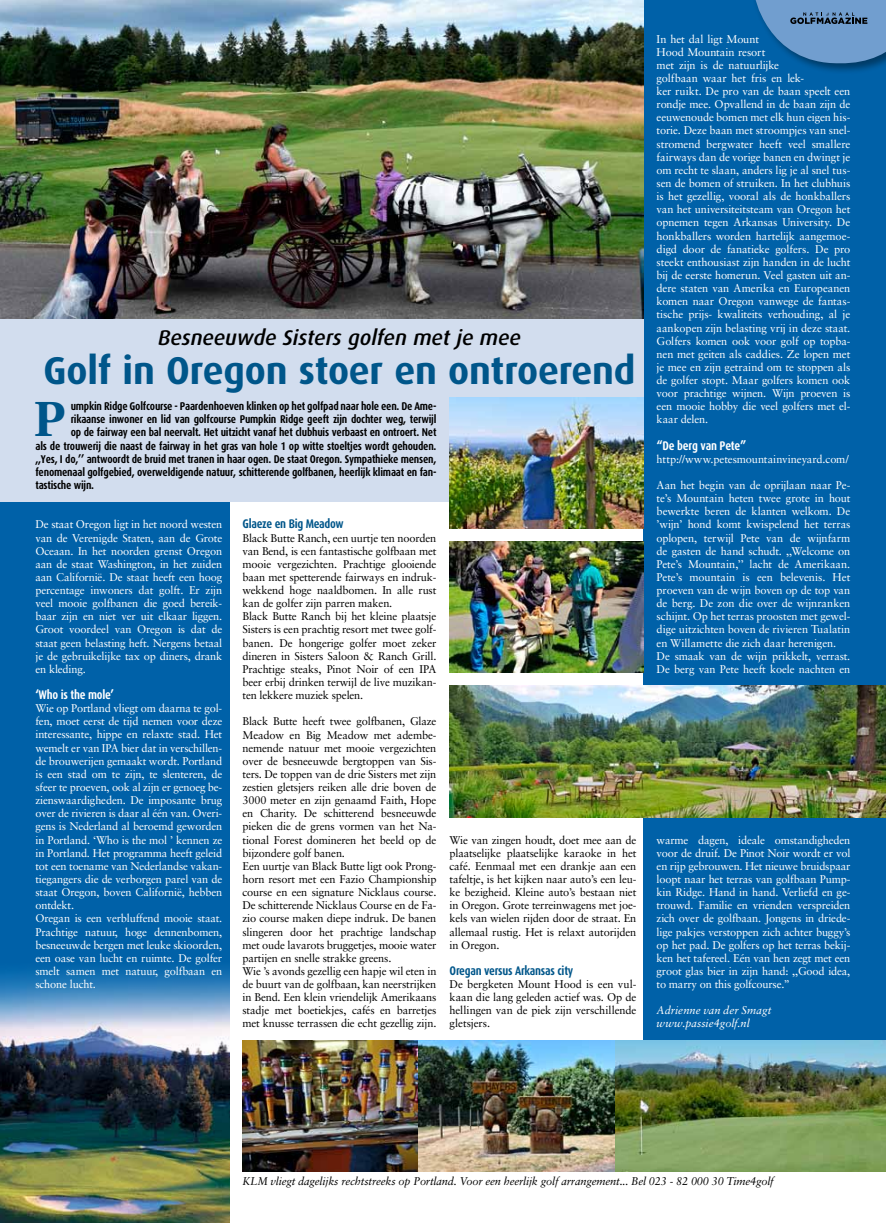
<style>
.page{position:relative;width:886px;height:1223px;background:#fff}
.page>*{position:absolute;margin:0;border:0;box-sizing:border-box;transform-origin:0 0}
.t1{font:700 49.12px "Utopia";color:#00568a}
.t2{font:700 38.75px "Dax";letter-spacing:-.005em;color:#00568a}
.t3{font:italic 500 21.25px "Dax";color:#000}
.t4{font:700 12.5px "Dax Condensed";letter-spacing:-.02em;color:#00568a}
.t5{font:700 12.5px "Dax Condensed";letter-spacing:-.02em;color:#fff}
.t6{font:11.25px/13.1px "Sabon";letter-spacing:-.015em;color:#fff}
.t7{font:11.25px/13.1px "Sabon";letter-spacing:-.015em;color:#000}
.t8{font:700 11.25px "Dax Condensed";letter-spacing:-.02em;color:#000}
.t9{font:italic 11.25px "Sabon";letter-spacing:-.015em;color:#000}
.t10{font:italic 11.25px/13.1px "Sabon";letter-spacing:.005em;color:#fff}
</style>
<div class="page">
<div style="left:643px;top:0;width:243px;height:1040px;background:#0061a8"></div>
<div style="left:0;top:318px;width:643px;height:184px;background:#d2ddee"></div>
<div style="left:752px;top:0;width:134px;height:75px;background:#000;opacity:.4"></div>
<svg style="left:754px;top:0;width:132px;height:65px"></svg>
<img style="left:0;top:0;width:643px;height:318px">
<img style="left:449px;top:397px;width:194px;height:131px">
<img style="left:449px;top:541px;width:194px;height:132px">
<img style="left:242px;top:1040px;width:644px;height:131px">
<img style="left:0;top:502px;width:229px;height:720px">
<img style="left:449px;top:686px;width:437px;height:131px">
<h3 class="t3" style="left:158px;top:325px;width:364px">Besneeuwde Sisters golfen met je mee</h3>
<h2 class="t2" style="left:43px;top:348px;width:593px">Golf in Oregon stoer en ontroerend</h2>
<h1 class="t1" style="left:34px;top:391px;width:33px">P</h1>
<p class="t8" style="left:71px;top:400px;width:367px">umpkin Ridge Golfcourse - Paardenhoeven klinken op het golfpad naar hole een. De Ame-</p>
<p class="t8" style="left:71px;top:413px;width:367px">rikaanse inwoner en lid van golfcourse Pumpkin Ridge geeft zijn dochter weg, terwijl</p>
<p class="t8" style="left:71px;top:426px;width:367px">op de fairway een bal neervalt. Het uitzicht vanaf het clubhuis verbaast en ontroert. Net</p>
<p class="t8" style="left:35px;top:439px;width:402px">als de trouwerij die naast de fairway in het gras van hole 1 op witte stoeltjes wordt gehouden.</p>
<p class="t8" style="left:35px;top:452px;width:402px">,,Yes, I do,’’ antwoordt de bruid met tranen in haar ogen. De staat Oregon. Sympathieke mensen,</p>
<p class="t8" style="left:35px;top:466px;width:402px">fenomenaal golfgebied, overweldigende natuur, schitterende golfbanen, heerlijk klimaat en fan-</p>
<p class="t8" style="left:35px;top:479px;width:60px">tastische wijn.</p>
<p class="t4" style="left:242px;top:517px;width:103px">Glaeze en Big Meadow</p>
<p class="t7" style="left:242px;top:531px;width:195px">Black Butte Ranch, een uurtje ten noorden van Bend, is een fantastische golfbaan met mooie vergezichten. Prachtige glooiende baan met spetterende fairways en indruk&shy;wekkend hoge naaldbomen. In alle rust kan de golfer zijn parren maken.<br>Black Butte Ranch bij het kleine plaatsje Sisters is een prachtig resort met twee golf&shy;banen. De hongerige golfer moet zeker dineren in Sisters Saloon &amp; Ranch Grill.<br>Prachtige steaks, Pinot Noir of een IPA beer erbij drinken terwijl de live muzikan&shy;ten lekkere muziek spelen.</p>
<p class="t7" style="left:242px;top:714px;width:195px">Black Butte heeft twee golfbanen, Glaze Meadow en Big Meadow met adembe&shy;nemende natuur met mooie vergezichten over de besneeuwde bergtoppen van Sis&shy;ters. De toppen van de drie Sisters met zijn zestien gletsjers reiken alle drie boven de 3000 meter en zijn genaamd Faith, Hope en Charity. De schitterend besneeuwde pieken die de grens vormen van het Na&shy;tional Forest domineren het beeld op de bijzondere golf banen.<br>Een uurtje van Black Butte ligt ook Prong&shy;horn resort met een Fazio Championship course en een signature Nicklaus course.<br>De schitterende Nicklaus Course en de Fa&shy;zio course maken diepe indruk. De banen slingeren door het prachtige landschap met oude lavarots bruggetjes, mooie water partijen en snelle strakke greens.<br>Wie ’s avonds gezellig een hapje wil eten in de buurt van de golfbaan, kan neerstrijken in Bend. Een klein vriendelijk Amerikaans stadje met boetiekjes, cafés en barretjes met knusse terrassen die echt gezellig zijn.</p>
<p class="t6" style="left:35px;top:518px;width:188px;text-align:justify">De staat Oregon ligt in het noord westen van de Verenigde Staten, aan de Grote Oceaan. In het noorden grenst Oregon aan de staat Washington, in het zuiden aan Californië. De staat heeft een hoog percentage inwoners dat golft. Er zijn veel mooie golfbanen die goed bereik&shy;baar zijn en niet ver uit elkaar liggen.<br>Groot voordeel van Oregon is dat de staat geen belasting heft. Nergens betaal je de gebruikelijke tax op diners, drank en kleding.</p>
<p class="t5" style="left:35px;top:688px;width:80px">‘Who is the mole’</p>
<p class="t6" style="left:35px;top:701px;width:188px">Wie op Portland vliegt om daarna te gol&shy;fen, moet eerst de tijd nemen voor deze interessante, hippe en relaxte stad. Het wemelt er van IPA bier dat in verschillen&shy;de brouwerijen gemaakt wordt. Portland is een stad om te zijn, te slenteren, de sfeer te proeven, ook al zijn er genoeg be&shy;zienswaardigheden. De imposante brug over de rivieren is daar al één van. Overi&shy;gens is Nederland al beroemd geworden in Portland. ‘Who is the mol ’ kennen ze in Portland. Het programma heeft geleid tot een toename van Nederlandse vakan&shy;tiegangers die de verborgen parel van de staat Oregon, boven Californië, hebben ontdekt.<br>Oregan is een verbluffend mooie staat.<br>Prachtige natuur, hoge dennenbomen, besneeuwde bergen met leuke skioorden, een oase van lucht en ruimte. De golfer smelt samen met natuur, golfbaan en schone lucht.</p>
<p class="t7" style="left:449px;top:833px;width:188px;text-align:justify">Wie van zingen houdt, doet mee aan de plaatselijke plaatselijke karaoke in het café. Eenmaal met een drankje aan een tafeltje, is het kijken naar auto’s een leu&shy;ke bezigheid. Kleine auto’s bestaan niet in Oregon. Grote terreinwagens met joe&shy;kels van wielen rijden door de straat. En allemaal rustig. Het is relaxt autorijden in Oregon.</p>
<p class="t4" style="left:449px;top:963px;width:125px">Oregan versus Arkansas city</p>
<p class="t7" style="left:449px;top:977px;width:188px;text-align:justify">De bergketen Mount Hood is een vul&shy;kaan die lang geleden actief was. Op de hellingen van de piek zijn verschillende gletsjers.</p>
<p class="t6" style="left:656px;top:32px;width:195px">In het dal ligt Mount<br>Hood Mountain resort<br>met zijn is de natuurlijke<br>golfbaan waar het fris en lek-<br>ker ruikt. De pro van de baan speelt een rondje mee. Opvallend in de baan zijn de eeuwenoude bomen met elk hun eigen his&shy;torie. Deze baan met stroompjes van snel&shy;stromend bergwater heeft veel smallere fairways dan de vorige banen en dwingt je om recht te slaan, anders lig je al snel tus&shy;sen de bomen of struiken. In het clubhuis is het gezellig, vooral als de honkballers van het universiteitsteam van Oregon het opnemen tegen Arkansas University. De honkballers worden hartelijk aangemoe&shy;digd door de fanatieke golfers. De pro steekt enthousiast zijn handen in de lucht bij de eerste homerun. Veel gasten uit an&shy;dere staten van Amerika en Europeanen komen naar Oregon vanwege de fantas&shy;tische prijs- kwaliteits verhouding, al je aankopen zijn belasting vrij in deze staat.<br>Golfers komen ook voor golf op topba&shy;nen met geiten als caddies. Ze lopen met je mee en zijn getraind om te stoppen als de golfer stopt. Maar golfers komen ook voor prachtige wijnen. Wijn proeven is een mooie hobby die veel golfers met el&shy;kaar delen.</p>
<p class="t5" style="left:656px;top:438px;width:91px">“De berg van Pete”</p>
<p class="t6" style="left:656px;top:452px;width:194px">http://www.petesmountainvineyard.com/</p>
<p class="t6" style="left:656px;top:478px;width:195px">Aan het begin van de oprijlaan naar Pe&shy;te’s Mountain heten twee grote in hout bewerkte beren de klanten welkom. De ’wijn’ hond komt kwispelend het terras oplopen, terwijl Pete van de wijnfarm de gasten de hand schudt. ,,Welcome on Pete’s Mountain,’’ lacht de Amerikaan.<br>Pete’s mountain is een belevenis. Het proeven van de wijn boven op de top van de berg. De zon die over de wijnranken schijnt. Op het terras proosten met gewel&shy;dige uitzichten boven de rivieren Tualatin en Willamette die zich daar herenigen.<br>De smaak van de wijn prikkelt, verrast.<br>De berg van Pete heeft koele nachten en</p>
<p class="t6" style="left:656px;top:833px;width:195px;text-align:justify">warme dagen, ideale omstandigheden voor de druif. De Pinot Noir wordt er vol en rijp gebrouwen. Het nieuwe bruidspaar loopt naar het terras van golfbaan Pump&shy;kin Ridge. Hand in hand. Verliefd en ge&shy;trouwd. Familie en vrienden verspreiden zich over de golfbaan. Jongens in driede&shy;lige pakjes verstoppen zich achter buggy’s op het pad. De golfers op het terras bekij&shy;ken het tafereel. Eén van hen zegt met een groot glas bier in zijn hand: ,,Good idea, to marry on this golfcourse.’’</p>
<p class="t10" style="left:656px;top:1003px;width:116px">Adrienne van der Smagt www.passie4golf.nl</p>
<p class="t9" style="left:242px;top:1174px;width:533px">KLM vliegt dagelijks rechtstreeks op Portland. Voor een heerlijk golf arrangement... Bel 023 - 82 000 30 Time4golf</p>
</div>
